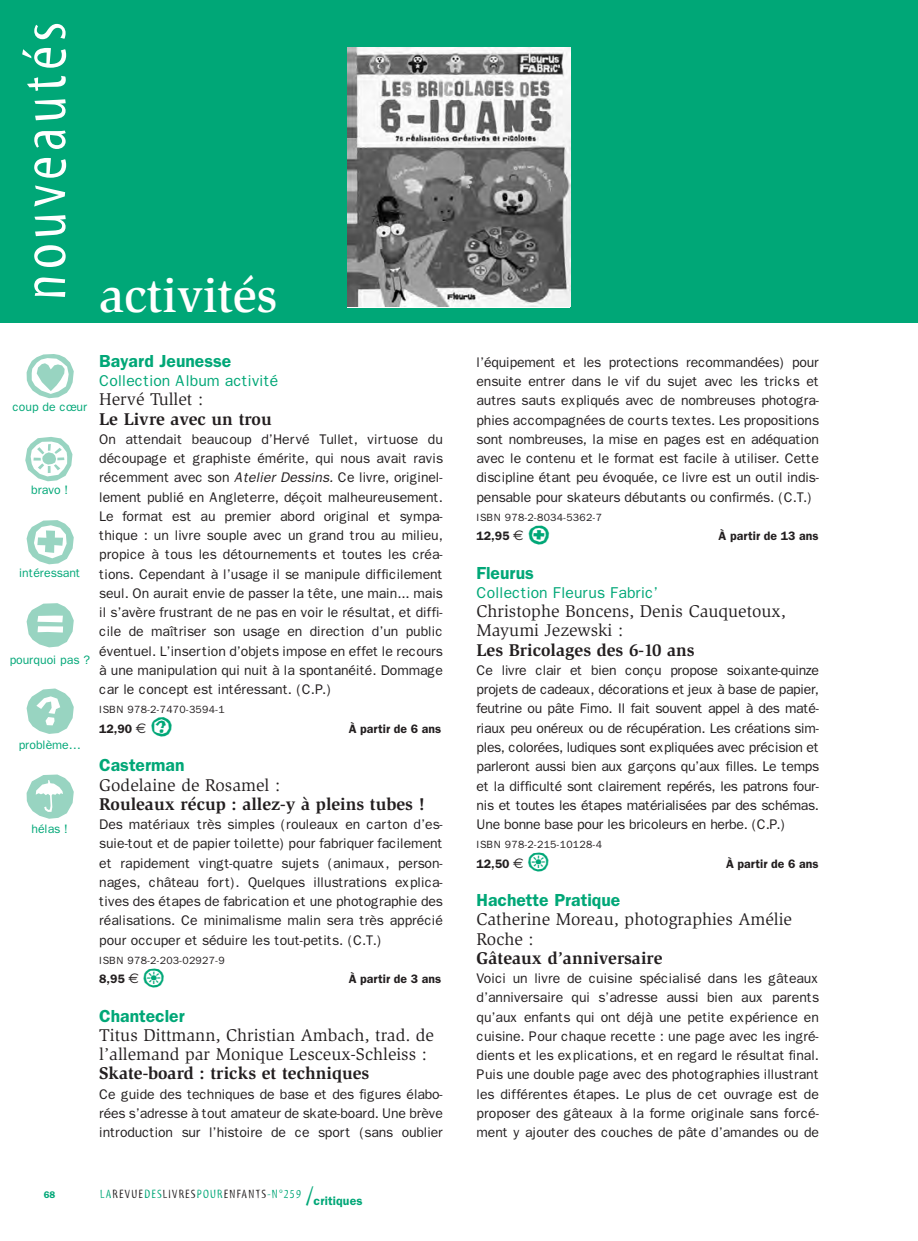
<style>
.page{position:relative;width:918px;height:1241px;background:#fff}
.page>*{position:absolute;margin:0;border:0;box-sizing:border-box;transform-origin:0 0}
.t1{font:82.08px/83px "Ale Signs White LL";color:#98d4c1}
.t2{font:82.08px/84.7px "Ale Signs Black LL";color:#98d4c1}
.t3{font:63px "Myriad Tilt";letter-spacing:.08em;color:#fff}
.t4{font:500 49px "Slimbach";color:#fff}
.t5{font:35px "Ale Signs White LL";color:#00a777}
.t6{font:17.5px/19.2px "Slimbach";color:#231f20}
.t7{font:700 17.5px "Slimbach";color:#231f20}
.t8{font:600 17.5px "Franklin Gothic";color:#00a777}
.t9{font:15.75px "Franklin Gothic";color:#00a777}
.t10{font:14px/19.2px "Franklin Gothic";letter-spacing:-.005em;color:#231f20;text-align:justify}
.t11{font:600 12.25px "Franklin Gothic";color:#231f20}
.t12{font:12.25px "Franklin Gothic";letter-spacing:-.005em;color:#00a777}
.t13{font:12.25px "Myriad Tilt";letter-spacing:.1em;color:#231f20}
.t14{font:10.5px "Franklin Gothic";letter-spacing:.03em;color:#231f20}
.t15{font:600 9.62px "Franklin Gothic";color:#00a777}
.s1{font-style:italic}
.s2{font-family:"Euro Sans";font-weight:400;font-size:14px}
.s3{color:#00a777}
.s4{font-size:26.25px;color:#00a777}
.s5{font-family:"Franklin Gothic";font-weight:600;color:#00a777}
</style>
<div class="page">
<div style="left:0;top:0;width:918px;height:322px;background:#00a777"></div>
<img style="left:348px;top:48px;width:222px;height:259px">
<h2 class="t3" style="left:21px;top:300px;width:280px;rotate:-90deg">nouveautés</h2>
<h3 class="t4" style="left:100px;top:276px;width:179px">activités</h3>
<h1 class="t1" style="left:23px;top:329px;width:55px">B o</h1>
<p class="t12" style="left:31px;top:483px;width:39px">bravo !</p>
<p class="t12" style="left:12px;top:400px;width:76px">coup de cœur</p>
<h1 class="t1" style="left:23px;top:495px;width:55px">U</h1>
<p class="t12" style="left:19px;top:566px;width:63px">intéressant</p>
<h1 class="t2" style="left:23px;top:577px;width:55px">a</h1>
<p class="t12" style="left:10px;top:652px;width:82px">pourquoi pas ?</p>
<h1 class="t2" style="left:23px;top:664px;width:55px">g<br>R</h1>
<p class="t12" style="left:32px;top:822px;width:38px">hélas !</p>
<p class="t12" style="left:19px;top:737px;width:64px">problème…</p>
<p class="t8" style="left:99px;top:350px;width:134px">Bayard Jeunesse</p>
<p class="t9" style="left:99px;top:371px;width:180px">Collection Album activité</p>
<p class="t6" style="left:99px;top:391px;width:105px">Hervé Tullet :</p>
<p class="t7" style="left:99px;top:412px;width:174px">Le Livre avec un trou</p>
<p class="t10" style="left:99px;top:429px;width:345px">On attendait beaucoup d’Hervé Tullet, virtuose du découpage et graphiste émérite, qui nous avait ravis récemment avec son <span class="s1">Atelier Dessins.</span> Ce livre, originel&shy;lement publié en Angleterre, déçoit malheureusement.<br>Le format est au premier abord original et sympa&shy;thique : un livre souple avec un grand trou au milieu, propice à tous les détournements et toutes les créa&shy;tions. Cependant à l’usage il se manipule difficilement seul. On aurait envie de passer la tête, une main... mais il s’avère frustrant de ne pas en voir le résultat, et diffi&shy;cile de maîtriser son usage en direction d’un public éventuel. L’insertion d’objets impose en effet le recours à une manipulation qui nuit à la spontanéité. Dommage car le concept est intéressant. (C.P.)</p>
<p class="t14" style="left:99px;top:703px;width:127px">ISBN 978-2-7470-3594-1</p>
<p class="t11" style="left:99px;top:721px;width:49px">12,90 <span class="s2">€</span></p>
<h3 class="t5" style="left:150px;top:704px;width:24px">g</h3>
<p class="t11" style="left:349px;top:721px;width:94px">À partir de 6 ans</p>
<p class="t8" style="left:99px;top:754px;width:87px">Casterman</p>
<p class="t6" style="left:99px;top:776px;width:182px">Godelaine de Rosamel :</p>
<p class="t7" style="left:99px;top:797px;width:327px">Rouleaux récup : allez-y à pleins tubes !</p>
<p class="t10" style="left:99px;top:814px;width:345px">Des matériaux très simples (rouleaux en carton d’es&shy;suie-tout et de papier toilette) pour fabriquer facilement et rapidement vingt-quatre sujets (animaux, person&shy;nages, château fort). Quelques illustrations explica&shy;tives des étapes de fabrication et une photographie des réalisations. Ce minimalisme malin sera très apprécié pour occuper et séduire les tout-petits. (C.T.)</p>
<p class="t14" style="left:99px;top:953px;width:127px">ISBN 978-2-203-02927-9</p>
<p class="t11" style="left:99px;top:971px;width:41px">8,95 <span class="s2">€</span></p>
<h3 class="t5" style="left:143px;top:955px;width:24px">o</h3>
<p class="t11" style="left:349px;top:971px;width:94px">À partir de 3 ans</p>
<p class="t8" style="left:99px;top:1005px;width:87px">Chantecler</p>
<p class="t6" style="left:99px;top:1026px;width:336px">Titus Dittmann, Christian Ambach, trad. de l’allemand par Monique Lesceux-Schleiss :</p>
<p class="t7" style="left:99px;top:1066px;width:271px">Skate-board : tricks et techniques</p>
<p class="t10" style="left:99px;top:1084px;width:345px">Ce guide des techniques de base et des figures élabo&shy;rées s’adresse à tout amateur de skate-board. Une brève introduction sur l’histoire de ce sport (sans oublier</p>
<p class="t15" style="left:44px;top:1188px;width:13px">68</p>
<p class="t13" style="left:100px;top:1189px;width:264px"><span class="s3">LA</span>REVUE<span class="s3">DES</span>LIVRES<span class="s3">POUR</span>ENFANTS<span class="s3">-N°259</span> <span class="s4">/</span><span class="s5">critiques</span></p>
<p class="t10" style="left:476px;top:352px;width:344px">l’équipement et les protections recommandées) pour ensuite entrer dans le vif du sujet avec les tricks et autres sauts expliqués avec de nombreuses photogra&shy;phies accompagnées de courts textes. Les propositions sont nombreuses, la mise en pages est en adéquation avec le contenu et le format est facile à utiliser. Cette discipline étant peu évoquée, ce livre est un outil indis&shy;pensable pour skateurs débutants ou confirmés. (C.T.)</p>
<p class="t14" style="left:476px;top:511px;width:127px">ISBN 978-2-8034-5362-7</p>
<p class="t11" style="left:476px;top:528px;width:49px">12,95 <span class="s2">€</span></p>
<h3 class="t5" style="left:527px;top:512px;width:24px">U</h3>
<p class="t11" style="left:718px;top:528px;width:101px">À partir de 13 ans</p>
<p class="t8" style="left:476px;top:562px;width:59px">Fleurus</p>
<p class="t9" style="left:476px;top:583px;width:183px">Collection Fleurus Fabric’</p>
<p class="t6" style="left:476px;top:603px;width:311px">Christophe Boncens, Denis Cauquetoux,<br>Mayumi Jezewski :</p>
<p class="t7" style="left:476px;top:643px;width:220px">Les Bricolages des 6-10 ans</p>
<p class="t10" style="left:476px;top:660px;width:344px">Ce livre clair et bien conçu propose soixante-quinze projets de cadeaux, décorations et jeux à base de papier, feutrine ou pâte Fimo. Il fait souvent appel à des maté&shy;riaux peu onéreux ou de récupération. Les créations sim&shy;ples, colorées, ludiques sont expliquées avec précision et parleront aussi bien aux garçons qu’aux filles. Le temps et la difficulté sont clairement repérés, les patrons four&shy;nis et toutes les étapes matérialisées par des schémas.<br>Une bonne base pour les bricoleurs en herbe. (C.P.)</p>
<p class="t14" style="left:476px;top:838px;width:127px">ISBN 978-2-215-10128-4</p>
<p class="t11" style="left:476px;top:856px;width:49px">12,50 <span class="s2">€</span></p>
<h3 class="t5" style="left:527px;top:839px;width:24px">o</h3>
<p class="t11" style="left:726px;top:856px;width:94px">À partir de 6 ans</p>
<p class="t8" style="left:476px;top:889px;width:145px">Hachette Pratique</p>
<p class="t6" style="left:476px;top:911px;width:317px">Catherine Moreau, photographies Amélie<br>Roche :</p>
<p class="t7" style="left:476px;top:951px;width:187px">Gâteaux d’anniversaire</p>
<p class="t10" style="left:476px;top:968px;width:344px">Voici un livre de cuisine spécialisé dans les gâteaux d’anniversaire qui s’adresse aussi bien aux parents qu’aux enfants qui ont déjà une petite expérience en cuisine. Pour chaque recette : une page avec les ingré&shy;dients et les explications, et en regard le résultat final.<br>Puis une double page avec des photographies illustrant les différentes étapes. Le plus de cet ouvrage est de proposer des gâteaux à la forme originale sans forcé&shy;ment y ajouter des couches de pâte d’amandes ou de</p>
</div>
